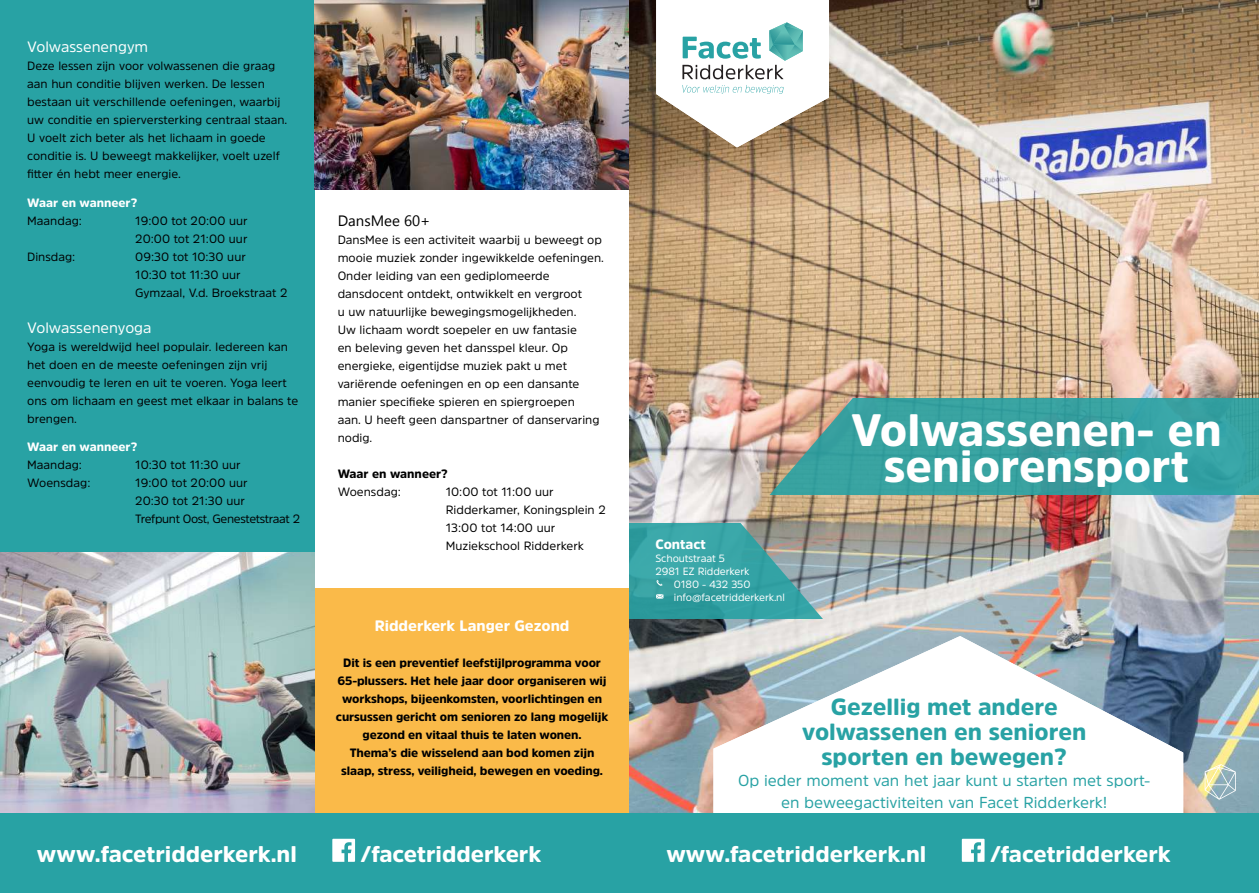
<style>
.page{position:relative;width:1259px;height:893px;background:#fff}
.page>*{position:absolute;margin:0;border:0;box-sizing:border-box;transform-origin:0 0}
.t1{font:900 45px/36px "Amsi Pro";color:#fff;text-align:center}
.t2{font:900 23.25px/25.3px "Amsi Pro";color:#28a2a4;text-align:center}
.t3{font:900 22.5px "Amsi Pro";color:#fff}
.t4{font:15.75px/21.1px "Amsi Pro";color:#28a2a4;text-align:center}
.t5{font:15px "Amsi Pro";color:#fff}
.t6{font:900 15px "Amsi Pro";color:#fff}
.t7{font:900 13.5px "Amsi Pro";color:#fff}
.t8{font:12px/18px "Amsi Pro";color:#000001}
.t9{font:12px/18px "Amsi Pro";color:#000}
.t10{font:900 12px/18px "Amsi Pro";letter-spacing:-.01em;color:#000001;text-align:center}
.t11{font:12px/18px "Amsi Pro";letter-spacing:-.03em;color:#000001}
.t12{font:900 12px "Amsi Pro";color:#fff}
.t13{font:900 12px "Amsi Pro";color:#000}
.t14{font:10.5px "Amsi Pro";letter-spacing:-.01em;color:#fff}
</style>
<div class="page">
<div style="left:315px;top:588px;width:314px;height:226px;background:#faba49"></div>
<img style="left:0;top:552px;width:315px;height:262px">
<div style="left:0;top:0;width:315px;height:552px;background:#28a2a4"></div>
<img style="left:315px;top:0;width:314px;height:189px">
<div style="left:0;top:814px;width:799px;height:79px;background:#28a2a4"></div>
<svg style="left:332px;top:839px;width:23px;height:23px"></svg>
<img style="left:629px;top:0;width:630px;height:814px">
<svg style="left:730px;top:398px;width:529px;height:97px;background:#4ea29f"></svg>
<div style="left:629px;top:814px;width:630px;height:79px;background:#28a2a4"></div>
<svg style="left:1204px;top:764px;width:31px;height:36px"></svg>
<svg style="left:629px;top:524px;width:232px;height:94px;background:#59a3a4"></svg>
<svg style="left:656px;top:0;width:173px;height:147px"></svg>
<svg style="left:713px;top:636px;width:470px;height:226px"></svg>
<p class="t5" style="left:27px;top:37px;width:122px">Volwassenengym</p>
<p class="t8" style="left:27px;top:57px;width:262px">Deze lessen zijn voor volwassenen die graag aan hun conditie blijven werken. De lessen bestaan uit verschillende oefeningen, waarbij uw conditie en spierversterking centraal staan.<br>U voelt zich beter als het lichaam in goede conditie is. U beweegt makkelijker, voelt uzelf fitter én hebt meer energie.</p>
<p class="t12" style="left:27px;top:194px;width:112px">Waar en wanneer?</p>
<p class="t8" style="left:27px;top:211px;width:56px">Maandag:</p>
<p class="t8" style="left:135px;top:211px;width:114px">19:00 tot 20:00 uur<br>20:00 tot 21:00 uur</p>
<p class="t8" style="left:27px;top:247px;width:50px">Dinsdag:</p>
<p class="t8" style="left:135px;top:247px;width:154px">09:30 tot 10:30 uur<br>10:30 tot 11:30 uur<br>Gymzaal, V.d. Broekstraat 2</p>
<p class="t5" style="left:27px;top:317px;width:126px">Volwassenenyoga</p>
<p class="t8" style="left:27px;top:337px;width:273px">Yoga is wereldwijd heel populair. Iedereen kan het doen en de meeste oefeningen zijn vrij eenvoudig te leren en uit te voeren. Yoga leert ons om lichaam en geest met elkaar in balans te brengen.</p>
<p class="t12" style="left:27px;top:439px;width:112px">Waar en wanneer?</p>
<p class="t8" style="left:27px;top:456px;width:56px">Maandag:</p>
<p class="t8" style="left:135px;top:456px;width:107px">10:30 tot 11:30 uur</p>
<p class="t8" style="left:27px;top:474px;width:65px">Woensdag:</p>
<p class="t11" style="left:135px;top:474px;width:166px">19:00 tot 20:00 uur<br>20:30 tot 21:30 uur<br>Trefpunt Oost, Genestetstraat 2</p>
<p class="t9" style="left:338px;top:230px;width:268px">DansMee is een activiteit waarbij u beweegt op mooie muziek zonder ingewikkelde oefeningen.<br>Onder leiding van een gediplomeerde dansdocent ontdekt, ontwikkelt en vergroot<br>u uw natuurlijke bewegingsmogelijkheden.<br>Uw lichaam wordt soepeler en uw fantasie<br>en beleving geven het dansspel kleur. Op energieke, eigentijdse muziek pakt u met variërende oefeningen en op een dansante manier specifieke spieren en spiergroepen<br>aan. U heeft geen danspartner of danservaring nodig.</p>
<p class="t13" style="left:338px;top:465px;width:112px">Waar en wanneer?</p>
<p class="t9" style="left:338px;top:482px;width:65px">Woensdag:</p>
<p class="t9" style="left:446px;top:482px;width:162px">10:00 tot 11:00 uur<br>Ridderkamer, Koningsplein 2<br>13:00 tot 14:00 uur<br>Muziekschool Ridderkerk</p>
<p class="t6" style="left:375px;top:616px;width:196px">Ridderkerk Langer Gezond</p>
<p class="t10" style="left:336px;top:654px;width:274px">Dit is een preventief leefstijlprogramma voor 65-plussers. Het hele jaar door organiseren wij workshops, bijeenkomsten, voorlichtingen en cursussen gericht om senioren zo lang mogelijk gezond en vitaal thuis te laten wonen.<br>Thema’s die wisselend aan bod komen zijn slaap, stress, veiligheid, bewegen en voeding.</p>
<h3 class="t3" style="left:37px;top:838px;width:261px">www.facetridderkerk.nl</h3>
<h3 class="t3" style="left:361px;top:838px;width:182px">/facetridderkerk</h3>
<p class="t7" style="left:655px;top:535px;width:52px">Contact</p>
<p class="t14" style="left:655px;top:551px;width:71px">Schoutstraat 5</p>
<p class="t14" style="left:655px;top:564px;width:95px">2981 EZ Ridderkerk</p>
<p class="t14" style="left:674px;top:577px;width:78px">0180 - 432 350</p>
<p class="t14" style="left:674px;top:590px;width:113px">info@facetridderkerk.nl</p>
<h1 class="t1" style="left:851px;top:412px;width:372px">Volwassenen- en seniorensport</h1>
<h2 class="t2" style="left:802px;top:693px;width:286px">Gezellig met andere volwassenen en senioren sporten en bewegen?</h2>
<h3 class="t4" style="left:738px;top:770px;width:414px">Op ieder moment van het jaar kunt u starten met sport&shy;en beweegactiviteiten van Facet Ridderkerk!</h3>
<h3 class="t3" style="left:666px;top:838px;width:261px">www.facetridderkerk.nl</h3>
<h3 class="t3" style="left:990px;top:838px;width:182px">/facetridderkerk</h3>
</div>
